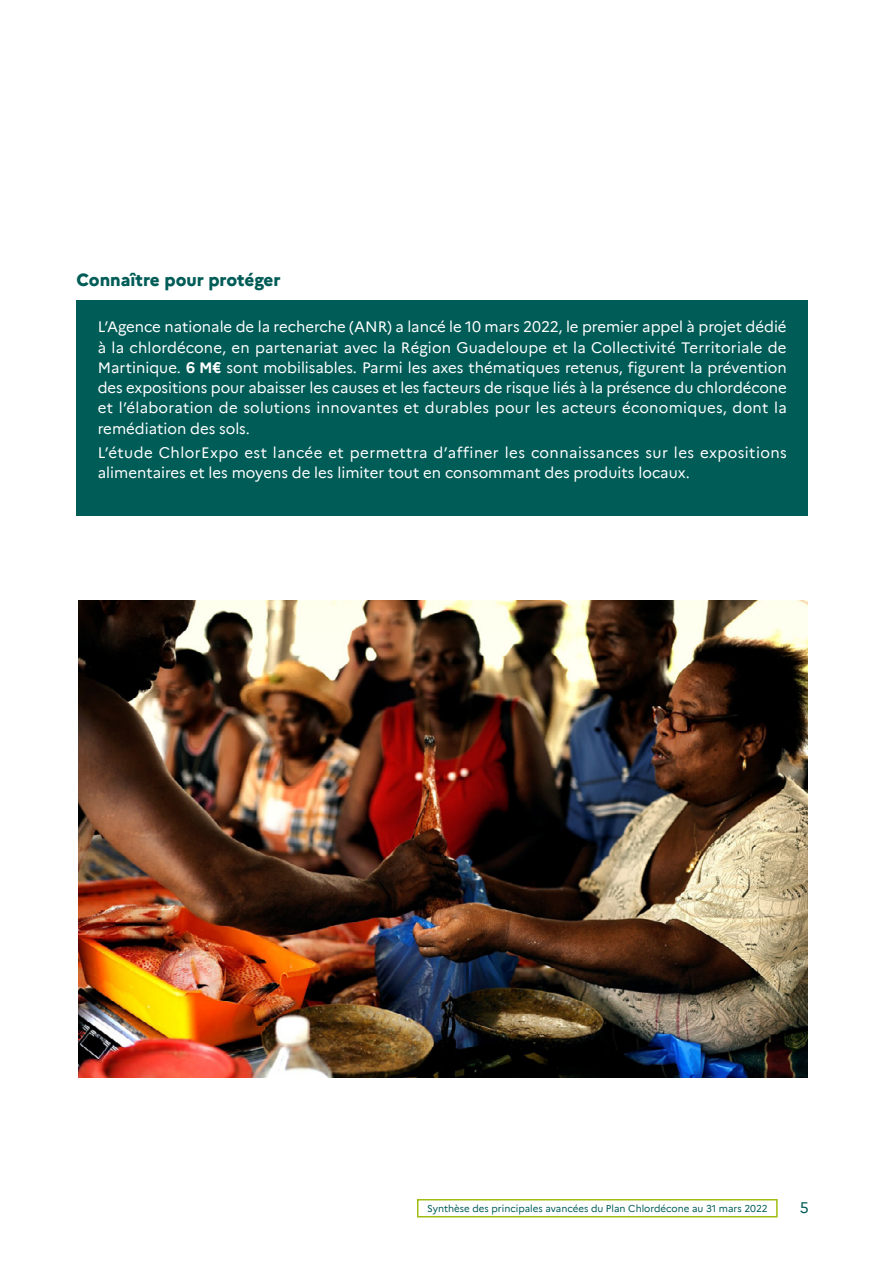
<style>
.page{position:relative;width:893px;height:1263px;background:#fff}
.page>*{position:absolute;margin:0;border:0;box-sizing:border-box;transform-origin:0 0}
.t1{font:800 17.25px "Marianne";color:#005c57}
.t2{font:15px/20.2px "Marianne";letter-spacing:.015em;color:#fff;text-align:justify}
.t3{font:15px "Marianne";color:#005c57}
.t4{font:9.75px "Marianne";color:#005c57}
.s1{font-weight:700}
</style>
<div class="page">
<div style="left:77px;top:300px;width:731px;height:215px;background:#005c57"></div>
<img style="left:79px;top:601px;width:729px;height:476px">
<div style="left:417px;top:1199px;width:361px;height:18px;border:2px solid #a2bd12"></div>
<p class="t1" style="left:77px;top:266px;width:206px">Connaître pour protéger</p>
<p class="t2" style="left:98px;top:316px;width:691px">L’Agence nationale de la recherche (ANR) a lancé le 10 mars 2022, le premier appel à projet dédié à la chlordécone, en partenariat avec la Région Guadeloupe et la Collectivité Territoriale de Martinique. <span class="s1">6 M€</span> sont mobilisables. Parmi les axes thématiques retenus, figurent la prévention des expositions pour abaisser les causes et les facteurs de risque liés à la présence du chlordécone et l’élaboration de solutions innovantes et durables pour les acteurs économiques, dont la remédiation des sols.</p>
<p class="t2" style="left:98px;top:441px;width:691px">L’étude ChlorExpo est lancée et permettra d’affiner les connaissances sur les expositions alimentaires et les moyens de les limiter tout en consommant des produits locaux.</p>
<p class="t4" style="left:427px;top:1201px;width:342px">Synthèse des principales avancées du Plan Chlordécone au 31 mars 2022</p>
<p class="t3" style="left:800px;top:1196px;width:10px">5</p>
</div>
